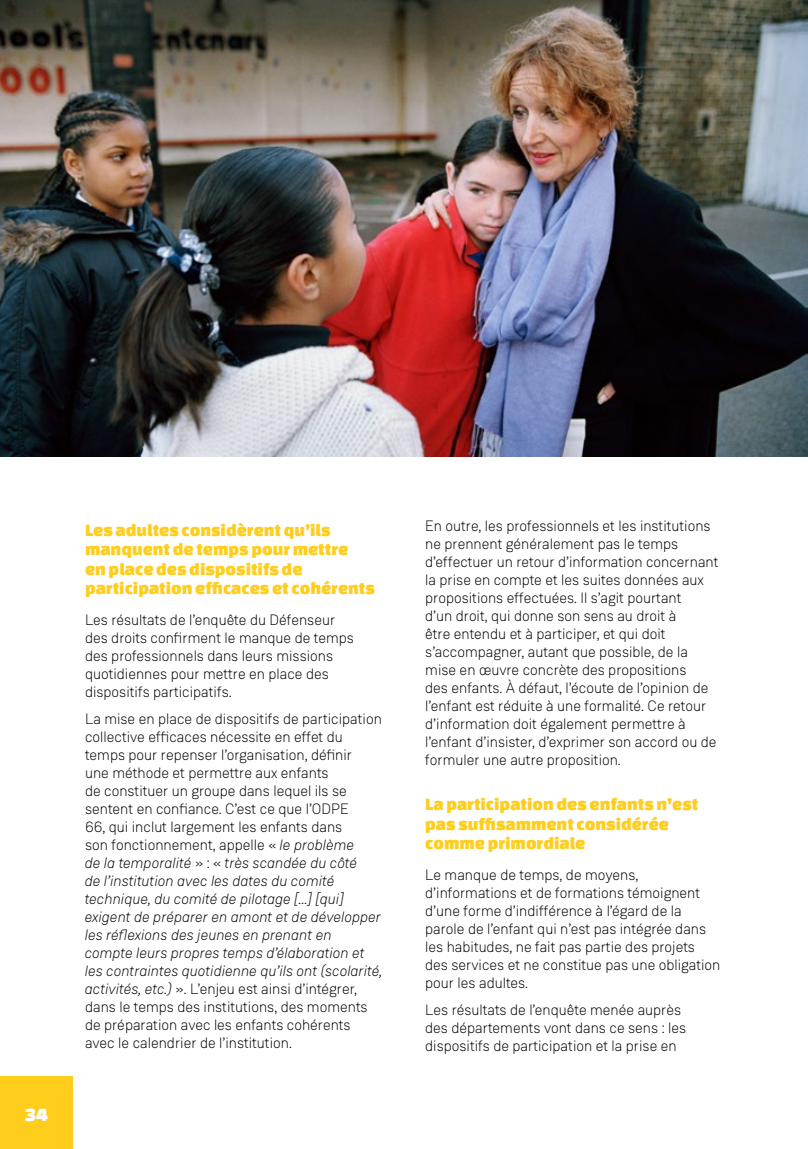
<style>
.page{position:relative;width:808px;height:1149px;background:#fff}
.page>*{position:absolute;margin:0;border:0;box-sizing:border-box;transform-origin:0 0}
.t1{font:19.5px "Changa One";color:#fff}
.t2{font:18px/19.5px "Changa One";color:#ffcd1c}
.t3{font:300 15px "Weissenhof Grotesk";color:#000}
.t4{font:italic 300 15px "Weissenhof Grotesk";color:#000}
.s1{font-style:italic}
.s2{font-style:normal}
</style>
<div class="page">
<div style="left:0;top:1076px;width:72px;height:72px;background:#ffcd1c"></div>
<img style="left:0;top:0;width:808px;height:456px">
<h1 class="t1" style="left:24px;top:1103px;width:25px">34</h1>
<h4 class="t2" style="left:85px;top:519px;width:291px">Les adultes considèrent qu’ils manquent de temps pour mettre<br>en place des dispositifs de participation efficaces et cohérents</h4>
<p class="t3" style="left:85px;top:610px;width:252px">Les résultats de l’enquête du Défenseur</p>
<p class="t3" style="left:85px;top:628px;width:270px">des droits confirment le manque de temps</p>
<p class="t3" style="left:85px;top:646px;width:250px">des professionnels dans leurs missions</p>
<p class="t3" style="left:85px;top:664px;width:245px">quotidiennes pour mettre en place des</p>
<p class="t3" style="left:85px;top:682px;width:148px">dispositifs participatifs.</p>
<p class="t3" style="left:85px;top:709px;width:298px">La mise en place de dispositifs de participation</p>
<p class="t3" style="left:85px;top:727px;width:259px">collective efficaces nécessite en effet du</p>
<p class="t3" style="left:85px;top:745px;width:269px">temps pour repenser l’organisation, définir</p>
<p class="t3" style="left:85px;top:763px;width:245px">une méthode et permettre aux enfants</p>
<p class="t3" style="left:85px;top:781px;width:263px">de constituer un groupe dans lequel ils se</p>
<p class="t3" style="left:85px;top:799px;width:265px">sentent en confiance. C’est ce que l’ODPE</p>
<p class="t3" style="left:85px;top:817px;width:259px">66, qui inclut largement les enfants dans</p>
<p class="t3" style="left:85px;top:835px;width:271px">son fonctionnement, appelle « <span class="s1">le problème</span></p>
<p class="t4" style="left:85px;top:853px;width:274px">de la temporalité <span class="s2">» : «</span> très scandée du côté</p>
<p class="t4" style="left:85px;top:871px;width:251px">de l’institution avec les dates du comité</p>
<p class="t4" style="left:85px;top:889px;width:261px">technique, du comité de pilotage […] [qui]</p>
<p class="t4" style="left:85px;top:907px;width:298px">exigent de préparer en amont et de développer</p>
<p class="t4" style="left:85px;top:925px;width:248px">les réflexions des jeunes en prenant en</p>
<p class="t4" style="left:85px;top:943px;width:281px">compte leurs propres temps d’élaboration et</p>
<p class="t4" style="left:85px;top:961px;width:299px">les contraintes quotidienne qu’ils ont (scolarité,</p>
<p class="t3" style="left:85px;top:979px;width:273px"><span class="s1">activités, etc.)</span> ». L’enjeu est ainsi d’intégrer,</p>
<p class="t3" style="left:85px;top:997px;width:284px">dans le temps des institutions, des moments</p>
<p class="t3" style="left:85px;top:1015px;width:267px">de préparation avec les enfants cohérents</p>
<p class="t3" style="left:85px;top:1033px;width:208px">avec le calendrier de l’institution.</p>
<p class="t3" style="left:425px;top:517px;width:287px">En outre, les professionnels et les institutions</p>
<p class="t3" style="left:425px;top:535px;width:255px">ne prennent généralement pas le temps</p>
<p class="t3" style="left:425px;top:553px;width:295px">d’effectuer un retour d’information concernant</p>
<p class="t3" style="left:425px;top:571px;width:280px">la prise en compte et les suites données aux</p>
<p class="t3" style="left:425px;top:589px;width:258px">propositions effectuées. Il s’agit pourtant</p>
<p class="t3" style="left:425px;top:607px;width:253px">d’un droit, qui donne son sens au droit à</p>
<p class="t3" style="left:425px;top:625px;width:242px">être entendu et à participer, et qui doit</p>
<p class="t3" style="left:425px;top:643px;width:264px">s’accompagner, autant que possible, de la</p>
<p class="t3" style="left:425px;top:661px;width:263px">mise en œuvre concrète des propositions</p>
<p class="t3" style="left:425px;top:679px;width:285px">des enfants. À défaut, l’écoute de l’opinion de</p>
<p class="t3" style="left:425px;top:697px;width:282px">l’enfant est réduite à une formalité. Ce retour</p>
<p class="t3" style="left:425px;top:715px;width:262px">d’information doit également permettre à</p>
<p class="t3" style="left:425px;top:733px;width:293px">l’enfant d’insister, d’exprimer son accord ou de</p>
<p class="t3" style="left:425px;top:751px;width:197px">formuler une autre proposition.</p>
<h4 class="t2" style="left:425px;top:794px;width:275px">La participation des enfants n’est pas suffisamment considérée comme primordiale</h4>
<p class="t3" style="left:425px;top:865px;width:215px">Le manque de temps, de moyens,</p>
<p class="t3" style="left:425px;top:883px;width:277px">d’informations et de formations témoignent</p>
<p class="t3" style="left:425px;top:901px;width:258px">d’une forme d’indifférence à l’égard de la</p>
<p class="t3" style="left:425px;top:919px;width:282px">parole de l’enfant qui n’est pas intégrée dans</p>
<p class="t3" style="left:425px;top:937px;width:271px">les habitudes, ne fait pas partie des projets</p>
<p class="t3" style="left:425px;top:955px;width:297px">des services et ne constitue pas une obligation</p>
<p class="t3" style="left:425px;top:973px;width:104px">pour les adultes.</p>
<p class="t3" style="left:425px;top:1000px;width:257px">Les résultats de l’enquête menée auprès</p>
<p class="t3" style="left:425px;top:1018px;width:262px">des départements vont dans ce sens : les</p>
<p class="t3" style="left:425px;top:1036px;width:253px">dispositifs de participation et la prise en</p>
</div>
